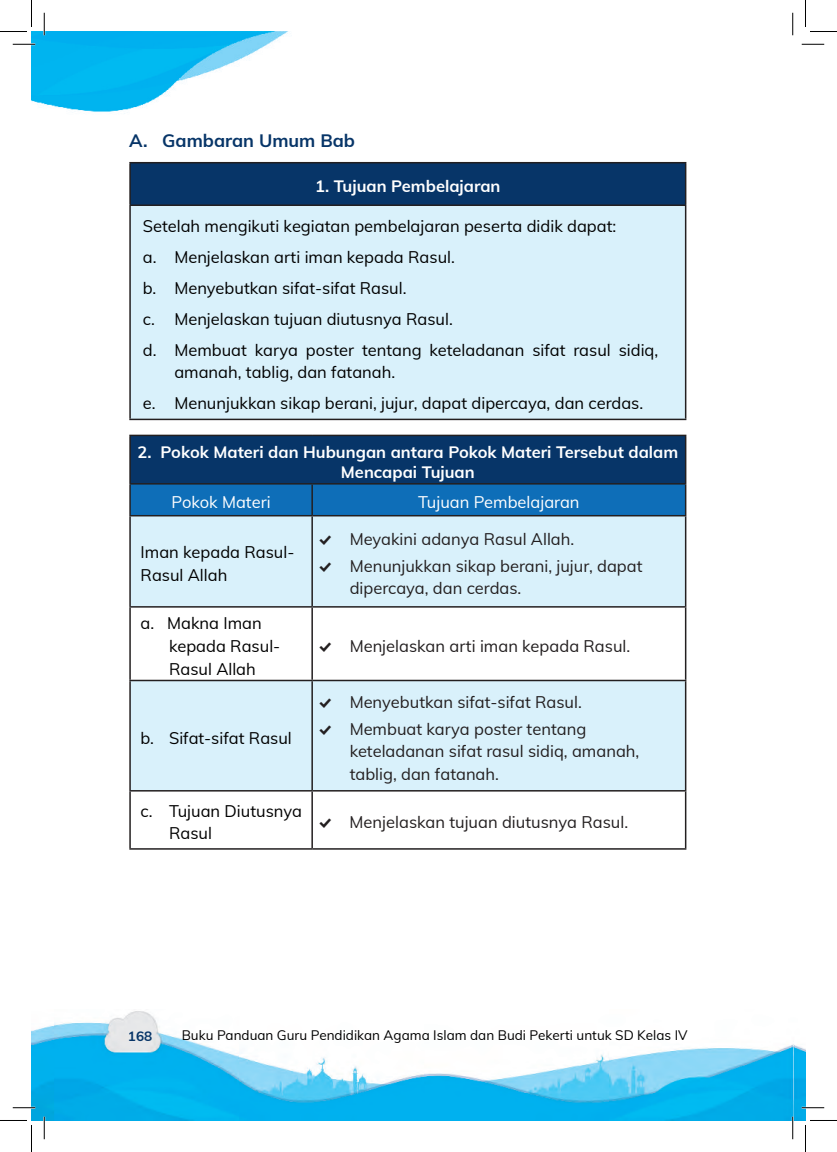
<style>
.page{position:relative;width:837px;height:1152px;background:#fff}
.page>*{position:absolute;margin:0;border:0;box-sizing:border-box;transform-origin:0 0}
.t1{font:700 18px "Mulish";color:#073568}
.t2{font:16.5px/31px "Mulish";color:#000}
.t3{font:16.5px/26.7px "Mulish";color:#231f20}
.t4{font:700 16.5px/19.8px "Mulish";color:#fff;text-align:center}
.t5{font:16.5px "Mulish";color:#fff}
.t6{font:13.5px "Mulish";color:#000}
.t7{font:700 13.5px "Mulish";color:#073568}
.s1{font-family:"Modern Pictograms"}
</style>
<div class="page">
<img style="left:32px;top:1011px;width:773px;height:109px">
<img style="left:32px;top:32px;width:256px;height:82px">
<div style="left:130px;top:163px;width:556px;height:42px;background:#073568"></div>
<div style="left:130px;top:205px;width:556px;height:214px;background:#d9f1fb"></div>
<hr style="left:129px;top:162px;width:557px;height:1px;background:#231f20">
<hr style="left:129px;top:163px;width:2px;height:41px;background:#231f20">
<hr style="left:685px;top:163px;width:1px;height:41px;background:#231f20">
<hr style="left:129px;top:204px;width:557px;height:2px;background:#231f20">
<hr style="left:129px;top:206px;width:2px;height:212px;background:#231f20">
<hr style="left:685px;top:206px;width:1px;height:212px;background:#231f20">
<hr style="left:129px;top:418px;width:557px;height:2px;background:#231f20">
<div style="left:130px;top:435px;width:556px;height:49px;background:#073568"></div>
<div style="left:131px;top:484px;width:554px;height:31px;background:#0e6eb8"></div>
<div style="left:131px;top:516px;width:554px;height:90px;background:#d9f1fb"></div>
<svg style="left:131px;top:607px;width:554px;height:241px"></svg>
<div style="left:131px;top:681px;width:554px;height:109px;background:#d9f1fb"></div>
<hr style="left:129px;top:434px;width:183px;height:2px;background:#231f20">
<hr style="left:129px;top:436px;width:2px;height:47px;background:#231f20">
<hr style="left:312px;top:434px;width:374px;height:2px;background:#231f20">
<hr style="left:685px;top:436px;width:1px;height:47px;background:#231f20">
<hr style="left:311px;top:484px;width:2px;height:31px;background:#231f20">
<hr style="left:129px;top:516px;width:2px;height:90px;background:#231f20">
<hr style="left:311px;top:516px;width:2px;height:90px;background:#231f20">
<hr style="left:685px;top:516px;width:1px;height:90px;background:#231f20">
<hr style="left:129px;top:606px;width:183px;height:1px;background:#231f20">
<hr style="left:129px;top:607px;width:2px;height:72px;background:#231f20">
<hr style="left:312px;top:606px;width:374px;height:1px;background:#231f20">
<hr style="left:311px;top:607px;width:2px;height:72px;background:#231f20">
<hr style="left:685px;top:607px;width:1px;height:72px;background:#231f20">
<hr style="left:129px;top:679px;width:183px;height:2px;background:#231f20">
<hr style="left:129px;top:681px;width:2px;height:109px;background:#231f20">
<hr style="left:312px;top:679px;width:374px;height:2px;background:#231f20">
<hr style="left:311px;top:681px;width:2px;height:109px;background:#231f20">
<hr style="left:685px;top:681px;width:1px;height:109px;background:#231f20">
<hr style="left:129px;top:790px;width:183px;height:1px;background:#231f20">
<hr style="left:129px;top:791px;width:2px;height:57px;background:#231f20">
<hr style="left:312px;top:790px;width:374px;height:1px;background:#231f20">
<hr style="left:311px;top:791px;width:2px;height:57px;background:#231f20">
<hr style="left:685px;top:791px;width:1px;height:57px;background:#231f20">
<hr style="left:129px;top:848px;width:183px;height:1px;background:#231f20">
<hr style="left:312px;top:848px;width:374px;height:1px;background:#231f20">
<hr style="left:129px;top:483px;width:183px;height:1px;background:#231f20">
<hr style="left:129px;top:484px;width:2px;height:31px;background:#231f20">
<hr style="left:312px;top:483px;width:374px;height:1px;background:#231f20">
<hr style="left:685px;top:484px;width:1px;height:31px;background:#231f20">
<hr style="left:129px;top:515px;width:183px;height:1px;background:#231f20">
<hr style="left:312px;top:515px;width:374px;height:1px;background:#231f20">
<hr style="left:13px;top:43px;width:22px;height:2px;background:#fff">
<hr style="left:13px;top:1106px;width:22px;height:2px;background:#fff">
<hr style="left:802px;top:1106px;width:22px;height:2px;background:#fff">
<hr style="left:43px;top:13px;width:2px;height:22px;background:#fff">
<hr style="left:43px;top:1116px;width:2px;height:23px;background:#fff">
<hr style="left:792px;top:1116px;width:2px;height:23px;background:#fff">
<svg style="left:13px;top:44px;width:22px;height:1px"></svg>
<svg style="left:802px;top:44px;width:22px;height:1px"></svg>
<svg style="left:13px;top:1107px;width:22px;height:1px"></svg>
<svg style="left:802px;top:1107px;width:22px;height:1px"></svg>
<svg style="left:44px;top:13px;width:1px;height:22px"></svg>
<svg style="left:44px;top:1116px;width:1px;height:23px"></svg>
<svg style="left:792px;top:13px;width:1px;height:22px"></svg>
<svg style="left:792px;top:1116px;width:1px;height:23px"></svg>
<svg style="left:0;top:0;width:32px;height:32px"></svg>
<svg style="left:0;top:1120px;width:32px;height:32px"></svg>
<svg style="left:805px;top:0;width:32px;height:32px"></svg>
<svg style="left:805px;top:1120px;width:32px;height:32px"></svg>
<p class="t1" style="left:129px;top:128px;width:227px">A. Gambaran Umum Bab</p>
<p class="t4" style="left:315px;top:176px;width:187px">1. Tujuan Pembelajaran</p>
<p class="t2" style="left:143px;top:209px;width:517px">Setelah mengikuti kegiatan pembelajaran peserta didik dapat:<br>a. Menjelaskan arti iman kepada Rasul.<br>b. Menyebutkan sifat-sifat Rasul.<br>c. Menjelaskan tujuan diutusnya Rasul.<br>d. Membuat karya poster tentang keteladanan sifat rasul sidiq,</p>
<p class="t2" style="left:143px;top:356px;width:502px;text-indent:31px">amanah, tablig, dan fatanah.<br>e. Menunjukkan sikap berani, jujur, dapat dipercaya, dan cerdas.</p>
<p class="t4" style="left:137px;top:441px;width:542px">2. Pokok Materi dan Hubungan antara Pokok Materi Tersebut dalam<br>Mencapai Tujuan</p>
<p class="t5" style="left:172px;top:490px;width:101px">Pokok Materi</p>
<p class="t5" style="left:418px;top:490px;width:163px">Tujuan Pembelajaran</p>
<p class="t2" style="left:141px;top:540px;width:155px;line-height:22.5px">Iman kepada Rasul-<br>Rasul Allah</p>
<p class="t3" style="left:318px;top:525px;width:326px"><span class="s1">%</span> Meyakini adanya Rasul Allah.<br><span class="s1">%</span> Menunjukkan sikap berani, jujur, dapat</p>
<p class="t3" style="left:350px;top:574px;width:173px">dipercaya, dan cerdas.</p>
<p class="t2" style="left:169px;top:611px;width:113px;line-height:22.5px;text-indent:-28px">a. Makna Iman kepada Rasul-<br>Rasul Allah</p>
<p class="t2" style="left:141px;top:721px;width:153px">b. Sifat-sifat Rasul</p>
<p class="t3" style="left:318px;top:632px;width:314px"><span class="s1">%</span> Menjelaskan arti iman kepada Rasul.</p>
<p class="t3" style="left:318px;top:688px;width:270px"><span class="s1">%</span> Menyebutkan sifat-sifat Rasul. <span class="s1">%</span> Membuat karya poster tentang</p>
<p class="t3" style="left:350px;top:739px;width:291px;line-height:22.5px">keteladanan sifat rasul sidiq, amanah, tablig, dan fatanah.</p>
<p class="t2" style="left:169px;top:799px;width:135px;line-height:22.5px;text-indent:-28px">c. Tujuan Diutusnya<br>Rasul</p>
<p class="t3" style="left:318px;top:808px;width:311px"><span class="s1">%</span> Menjelaskan tujuan diutusnya Rasul.</p>
<p class="t7" style="left:128px;top:1026px;width:26px">168</p>
<p class="t6" style="left:182px;top:1025px;width:507px">Buku Panduan Guru Pendidikan Agama Islam dan Budi Pekerti untuk SD Kelas IV</p>
</div>
